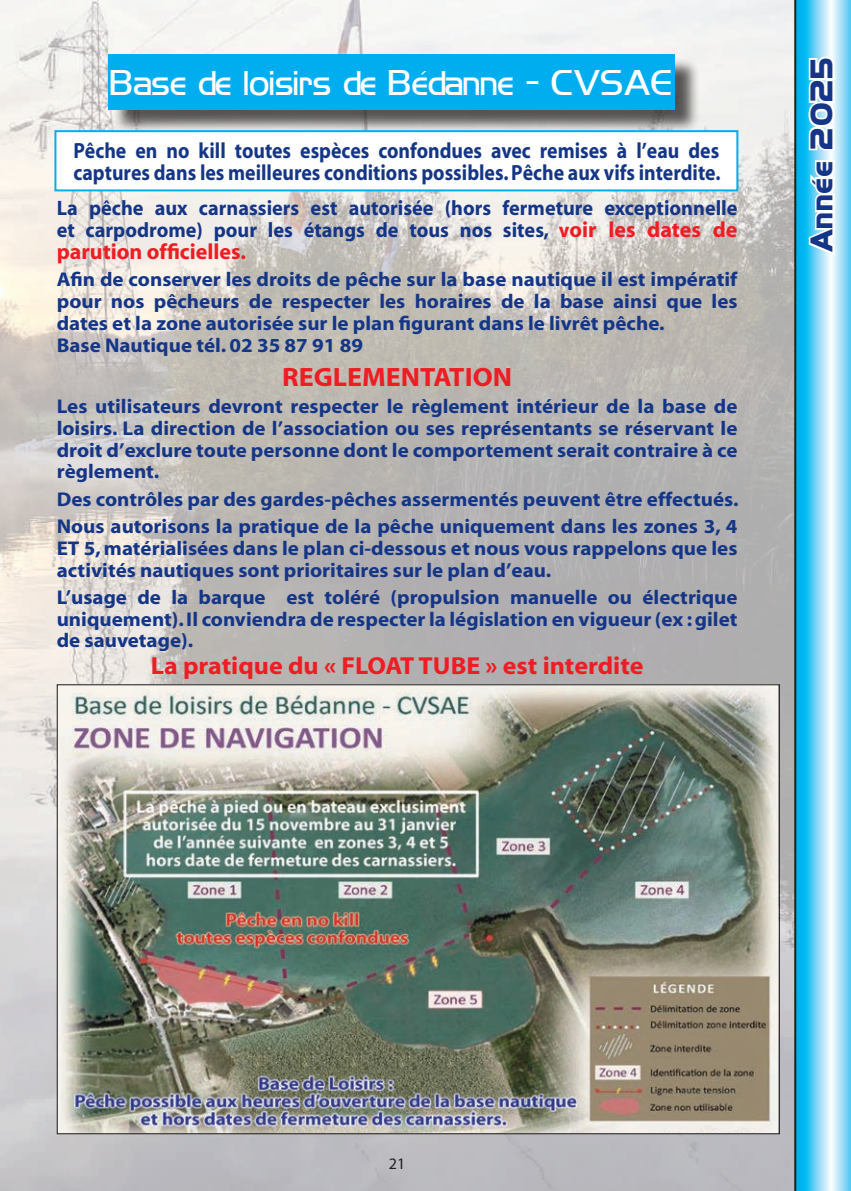
<style>
.page{position:relative;width:851px;height:1191px;background:#fff}
.page>*{position:absolute;margin:0;border:0;box-sizing:border-box;transform-origin:0 0}
.t1{font:32px "Hancock Park Light Laser";color:#fff}
.t2{font:28px "Hancock Park Bold Laser";letter-spacing:.02em;color:#153686}
.t3{font:700 26.6px "Myriad";color:#ee1d23;scale:1.05 1}
.t4{font:700 24.6px "Myriad";color:#ee1d23;scale:1.05 1}
.t5{font:700 22px/22px "Myriad";color:#153686;scale:.9 1}
.t6{font:700 22px "Myriad";color:#ee1d23}
.t7{font:700 20.8px/22px "Myriad";color:#153686}
.t8{font:700 20px/21.8px "Myriad";color:#153686;scale:1.05 1}
.t9{font:16px "Myriad";color:#231f20}
.s1{color:#ee1d23}
.s2{font-size:22px;color:#ee1d23}
</style>
<div class="page">
<img style="left:0;top:0;width:794px;height:1191px">
<svg style="left:796px;top:0;width:54px;height:1191px;background:#79d3f4"></svg>
<svg style="left:805px;top:54px;width:32px;height:204px"></svg>
<hr style="left:794px;top:0;width:2px;height:1191px;background:#231f20">
<div style="left:111px;top:57px;width:589px;height:78px;background:#231f20;opacity:.75"></div>
<div style="left:108px;top:54px;width:567px;height:56px;background:#00aeef"></div>
<img style="left:59px;top:686px;width:718px;height:446px">
<div style="left:55px;top:131px;width:682px;height:59px;background:#fff"></div>
<div style="left:54px;top:130px;width:684px;height:61px;border:2px solid #00aeef"></div>
<h1 class="t1" style="left:111px;top:60px;width:563px">Base de loisirs de Bédanne - CVSAE</h1>
<p class="t5" style="left:73px;top:140px;width:720px">Pêche en no kill toutes espèces confondues avec remises à l’eau des captures dans les meilleures conditions possibles. Pêche aux vifs interdite.</p>
<p class="t7" style="left:57px;top:198px;width:682px">La pêche aux carnassiers est autorisée (hors fermeture exceptionnelle et carpodrome) pour les étangs de tous nos sites, <span class="s1">v</span><span class="s2">oir les dates de</span></p>
<p class="t6" style="left:57px;top:240px;width:191px">parution officielles.</p>
<p class="t8" style="left:57px;top:269px;width:649px">Afin de conserver les droits de pêche sur la base nautique il est impératif pour nos pêcheurs de respecter les horaires de la base ainsi que les dates et la zone autorisée sur le plan figurant dans le livrêt pêche.<br>Base Nautique tél. 02 35 87 91 89</p>
<h3 class="t3" style="left:282px;top:363px;width:220px">REGLEMENTATION</h3>
<p class="t8" style="left:57px;top:396px;width:649px;text-align:justify">Les utilisateurs devront respecter le règlement intérieur de la base de loisirs. La direction de l’association ou ses représentants se réservant le droit d’exclure toute personne dont le comportement serait contraire à ce règlement.</p>
<p class="t8" style="left:57px;top:486px;width:650px;line-height:27.2px">Des contrôles par des gardes-pêches assermentés peuvent être effectués.<br>Nous autorisons la pratique de la pêche uniquement dans les zones 3, 4</p>
<p class="t8" style="left:57px;top:538px;width:649px">ET 5, matérialisées dans le plan ci-dessous et nous vous rappelons que les activités nautiques sont prioritaires sur le plan d’eau.</p>
<p class="t8" style="left:57px;top:587px;width:649px;text-align:justify">L’usage de la barque est toléré (propulsion manuelle ou électrique uniquement). Il conviendra de respecter la législation en vigueur (ex : gilet de sauvetage).</p>
<p class="t4" style="left:151px;top:653px;width:471px">La pratique du « FLOAT TUBE » est interdite</p>
<h2 class="t2" style="left:802px;top:252px;width:197px;rotate:-90deg">Année 2025</h2>
<p class="t9" style="left:389px;top:1155px;width:18px">21</p>
</div>
